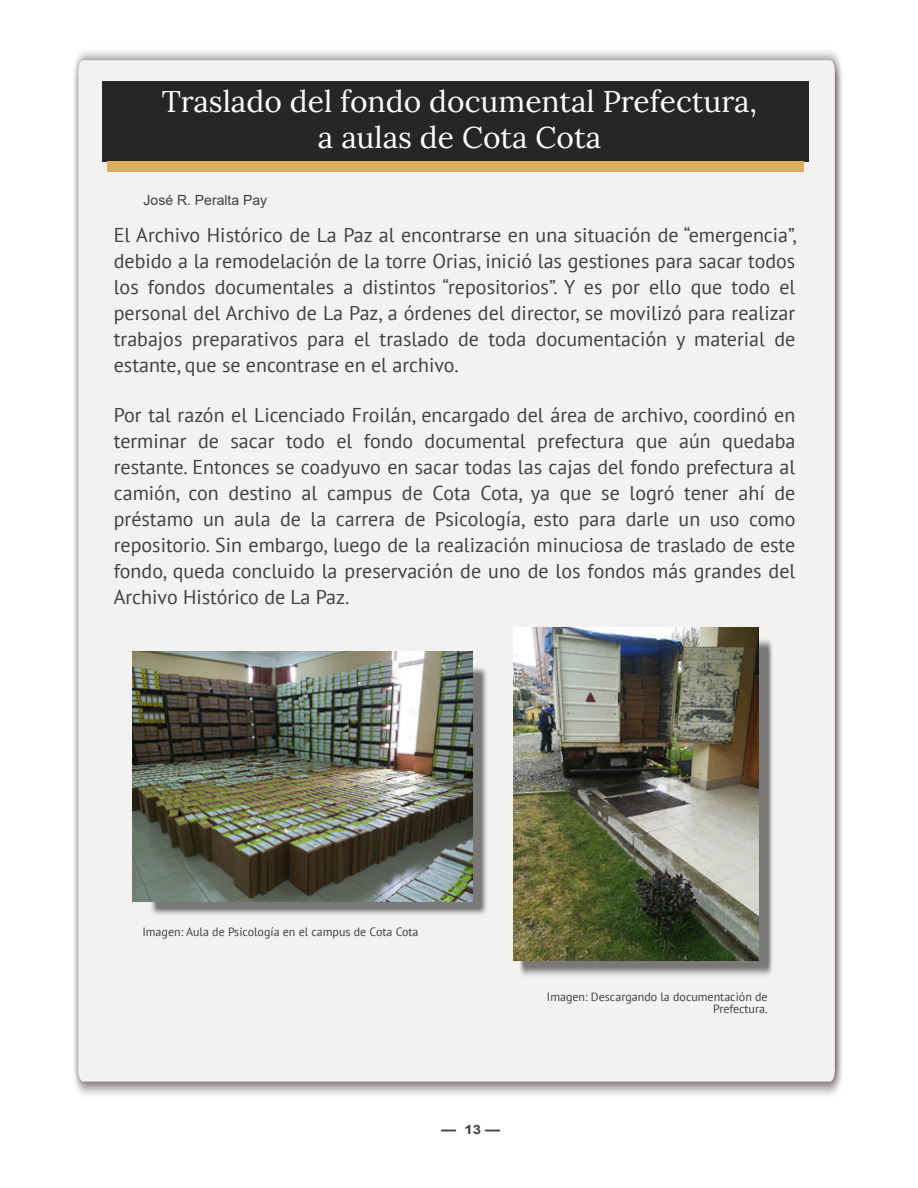
<style>
.page{position:relative;width:918px;height:1188px;background:#fff}
.page>*{position:absolute;margin:0;border:0;box-sizing:border-box;transform-origin:0 0}
.t1{font:30px/36px "Lora";color:#fff;text-align:center}
.t2{font:20px/26px "PT Sans";color:#404040;text-align:justify}
.t3{font:14px "Arial";color:#404040}
.t4{font:700 12.8px "Arial";color:#404040;scale:1.18 1}
.t5{font:12px/12px "PT Sans";color:#404040;text-align:right}
</style>
<div class="page">
<img style="left:74px;top:51px;width:768px;height:1044px">
<div style="left:78px;top:60px;width:757px;height:1022px;background:#f4f2f1"></div>
<div style="left:102px;top:81px;width:706px;height:80px;background:#282625"></div>
<div style="left:107px;top:161px;width:696px;height:11px;background:#deac5d"></div>
<img style="left:150px;top:665px;width:339px;height:251px">
<img style="left:519px;top:636px;width:254px;height:343px">
<img style="left:132px;top:651px;width:340px;height:250px">
<img style="left:514px;top:628px;width:245px;height:332px">
<h1 class="t1" style="left:162px;top:83px;width:597px">Traslado del fondo documental Prefectura, a aulas de Cota Cota</h1>
<p class="t3" style="left:144px;top:194px;width:125px">José R. Peralta Pay</p>
<p class="t2" style="left:114px;top:221px;width:685px">El Archivo Histórico de La Paz al encontrarse en una situación de “emergencia”, debido a la remodelación de la torre Orias, inició las gestiones para sacar todos los fondos documentales a distintos “repositorios”. Y es por ello que todo el personal del Archivo de La Paz, a órdenes del director, se movilizó para realizar trabajos preparativos para el traslado de toda documentación y material de estante, que se encontrase en el archivo.</p>
<p class="t2" style="left:114px;top:401px;width:683px">Por tal razón el Licenciado Froilán, encargado del área de archivo, coordinó en terminar de sacar todo el fondo documental prefectura que aún quedaba restante. Entonces se coadyuvo en sacar todas las cajas del fondo prefectura al camión, con destino al campus de Cota Cota, ya que se logró tener ahí de préstamo un aula de la carrera de Psicología, esto para darle un uso como repositorio. Sin embargo, luego de la realización minuciosa de traslado de este fondo, queda concluido la preservación de uno de los fondos más grandes del Archivo Histórico de La Paz.</p>
<p class="t5" style="left:142px;top:925px;width:278px">Imagen: Aula de Psicología en el campus de Cota Cota</p>
<p class="t4" style="left:441px;top:1125px;width:52px">— 13—</p>
<p class="t5" style="left:547px;top:990px;width:222px">Imagen: Descargando la documentación de<br>Prefectura.</p>
</div>
